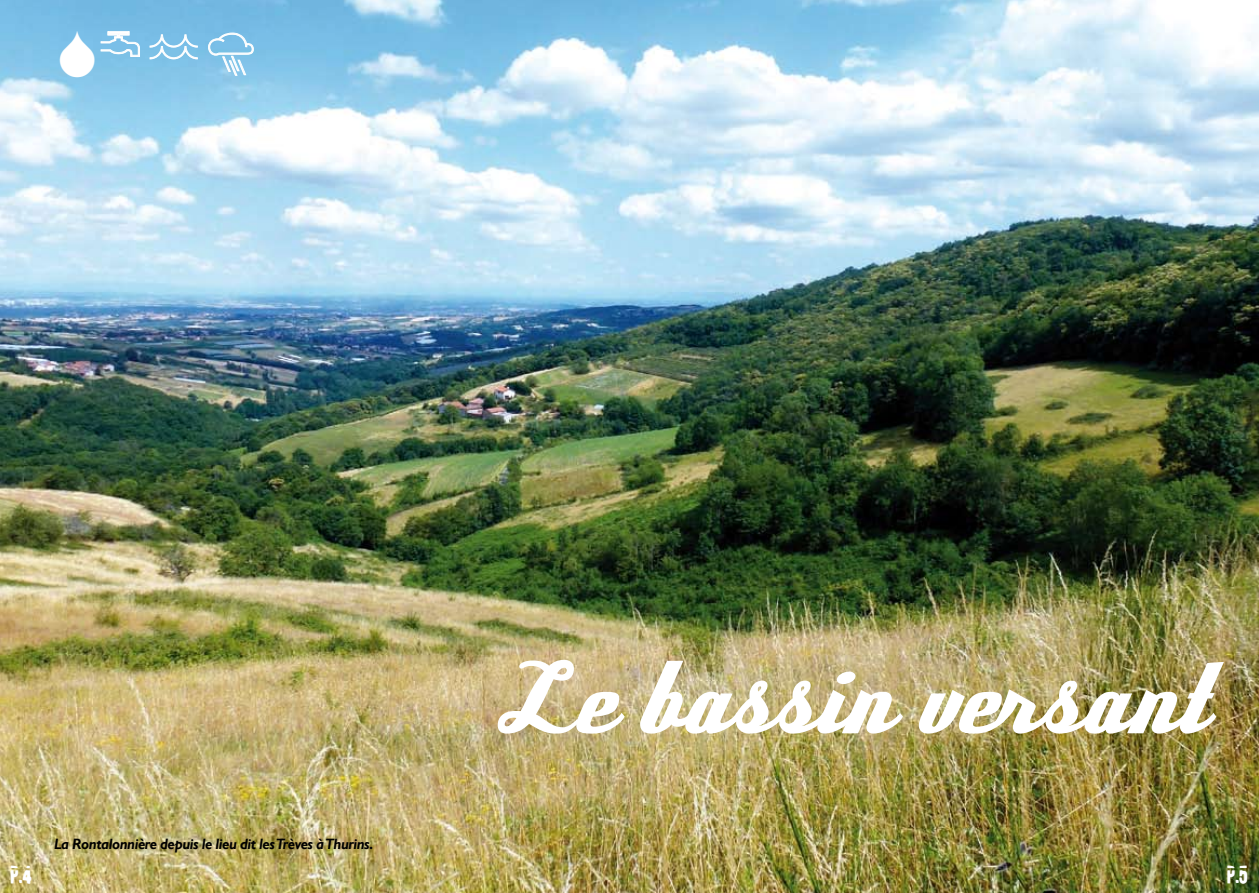
<style>
.page{position:relative;width:1259px;height:893px;background:#fff}
.page>*{position:absolute;margin:0;border:0;box-sizing:border-box;transform-origin:0 0}
.t1{font:97.5px "Deftone Stylus";color:#fff}
.t2{font:47.1px "Mostly Waves";color:#fff}
.t3{font:39px "Waterline";color:#fff;scale:.9 1}
.t4{font:italic 700 15px "Gill Sans";letter-spacing:-.03em;color:#000;scale:.96 1}
</style>
<div class="page">
<img style="left:0;top:0;width:1259px;height:893px">
<svg style="left:100px;top:31px;width:40px;height:26px"></svg>
<svg style="left:208px;top:32px;width:46px;height:44px;background:#95cceb"></svg>
<svg style="left:149px;top:34px;width:49px;height:26px"></svg>
<h2 class="t2" style="left:54px;top:34px;width:202px">A6dd Y</h2>
<h3 class="t3" style="left:11px;top:848px;width:25px">p.4</h3>
<p class="t4" style="left:54px;top:836px;width:334px">La Rontalonnière depuis le lieu dit les Trèves à Thurins.</p>
<h1 class="t1" style="left:489px;top:636px;width:709px">Le bassin versant</h1>
<h3 class="t3" style="left:1227px;top:848px;width:24px">p.5</h3>
</div>
